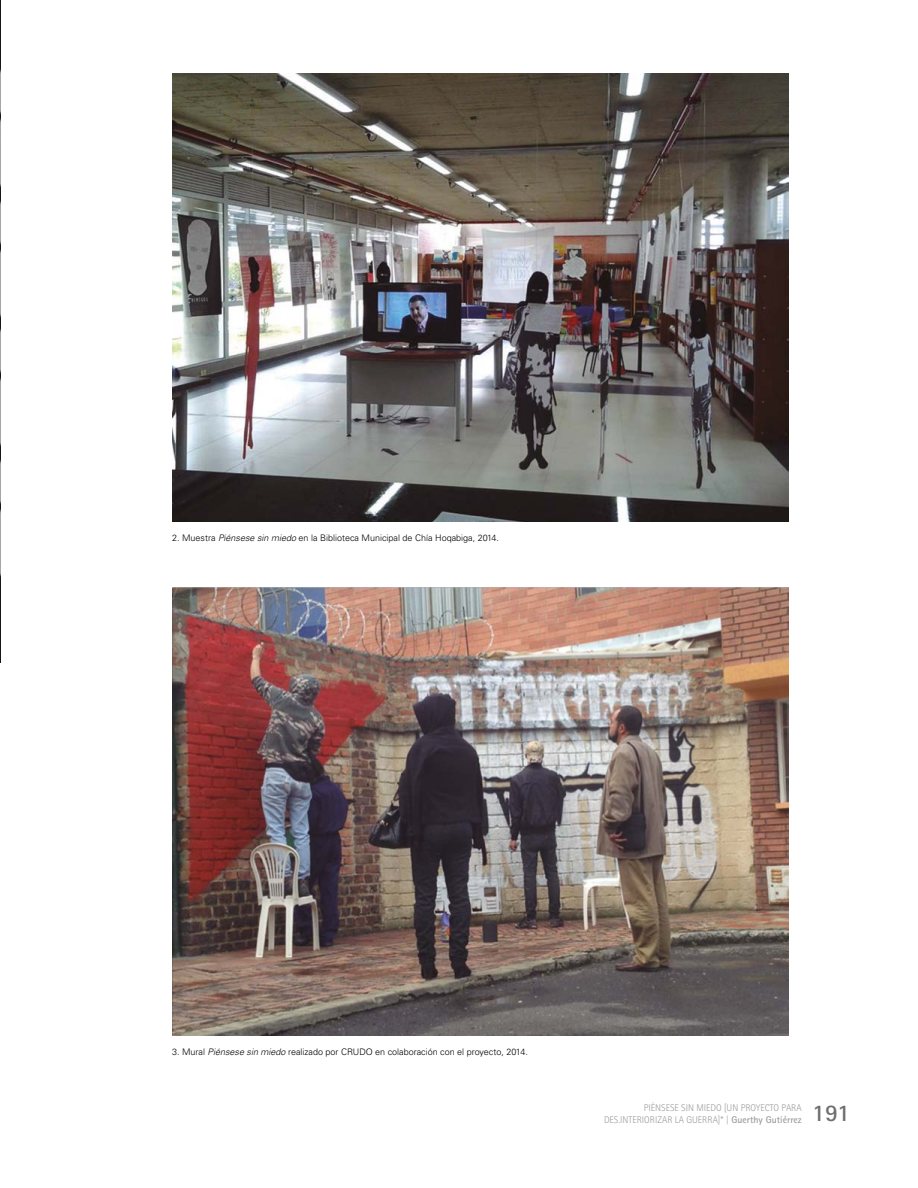
<style>
.page{position:relative;width:918px;height:1188px;background:#fff}
.page>*{position:absolute;margin:0;border:0;box-sizing:border-box;transform-origin:0 0}
.t1{font:700 24px "Rotis Sans Serif Std";color:#706f6f}
.t2{font:300 9.75px/11.7px "Rotis Sans Serif Std";color:#9d9d9c;text-align:right}
.t3{font:300 9px "Univers LT Std";color:#000}
.s1{font-style:italic}
.s2{font-weight:700}
</style>
<div class="page">
<img style="left:172px;top:588px;width:616px;height:448px">
<img style="left:172px;top:74px;width:616px;height:447px">
<img style="left:0;top:0;width:1px;height:662px">
<p class="t3" style="left:172px;top:532px;width:328px">2. Muestra <span class="s1">Piénsese sin miedo</span> en la Biblioteca Municipal de Chía Hoqabiga, 2014.</p>
<p class="t3" style="left:172px;top:1046px;width:357px">3. Mural <span class="s1">Piénsese sin miedo</span> realizado por CRUDO en colaboración con el proyecto, 2014.</p>
<p class="t2" style="left:604px;top:1102px;width:199px">PIÉNSESE SIN MIEDO [UN PROYECTO PARA<br>DES.INTERIORIZAR LA GUERRA]* | <span class="s2">Guerthy Gutiérrez</span></p>
<h1 class="t1" style="left:812px;top:1098px;width:39px">191</h1>
</div>
